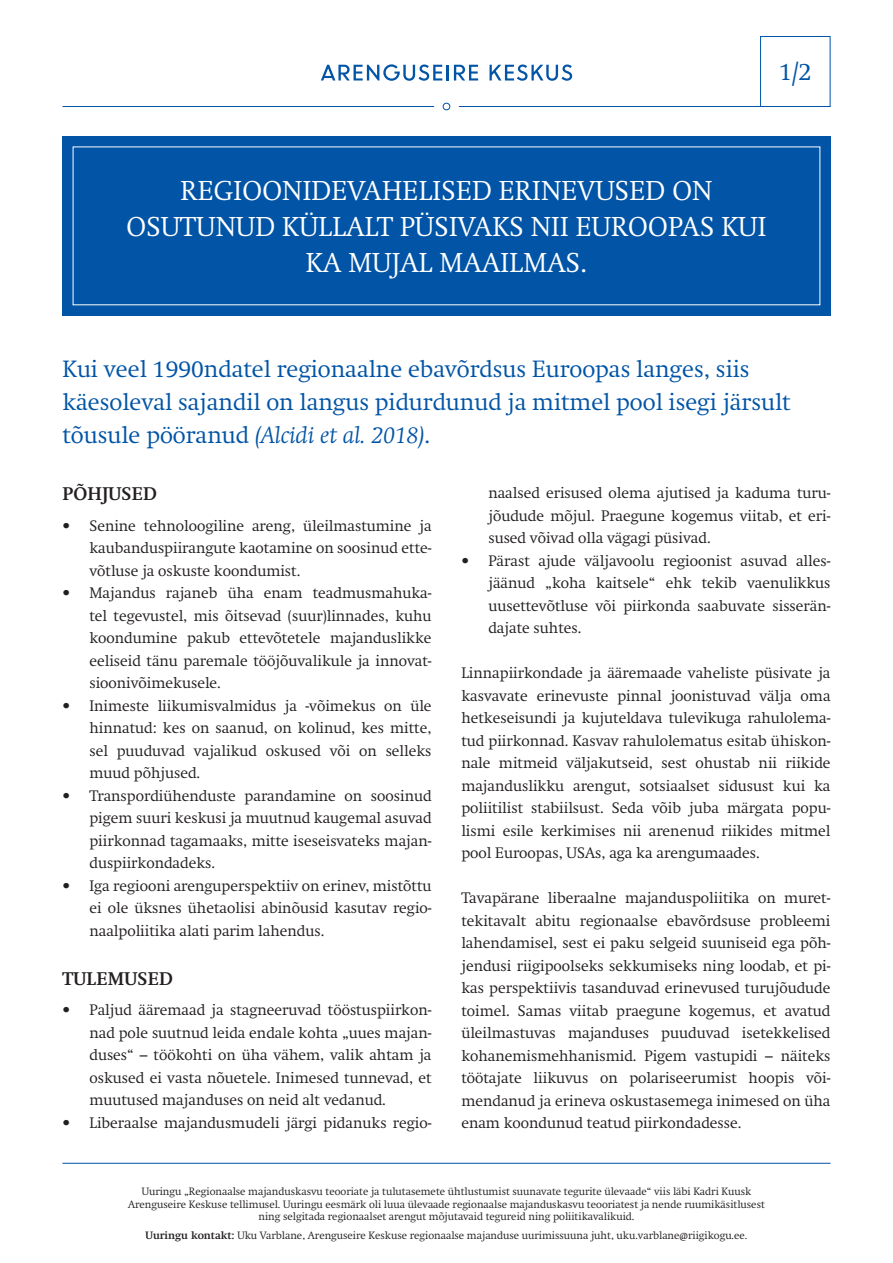
<style>
.page{position:relative;width:893px;height:1263px;background:#fff}
.page>*{position:absolute;margin:0;border:0;box-sizing:border-box;transform-origin:0 0}
.t1{font:300 27px/36px "Swift";letter-spacing:.01em;color:#fff;text-align:center}
.t2{font:300 24px "Swift";color:#0154a6}
.t3{font:300 23.25px/33px "Swift";color:#0154a6}
.t4{font:700 18px "Swift";letter-spacing:.01em;color:#231f20}
.t5{font:300 15px/22.5px "Swift";color:#231f20;text-align:justify}
.t6{font:300 10.5px/12.6px "Swift";color:#231f20;text-align:center}
.s1{font-style:italic}
.s2{font-weight:700}
</style>
<div class="page">
<svg style="left:321px;top:64px;width:121px;height:17px"></svg>
<hr style="left:446px;top:65px;width:3px;height:15px;background:#0154a6">
<svg style="left:454px;top:65px;width:24px;height:15px"></svg>
<svg style="left:489px;top:65px;width:83px;height:16px"></svg>
<hr style="left:62px;top:106px;width:372px;height:1px;background:#0154a6">
<hr style="left:459px;top:106px;width:371px;height:1px;background:#0154a6">
<div style="left:443px;top:103px;width:7px;height:7px;border:1px solid #0154a6;border-radius:50%"></div>
<div style="left:760px;top:36px;width:70px;height:71px;border:1px solid #0154a6"></div>
<hr style="left:62px;top:1163px;width:768px;height:1px;background:#0154a6">
<div style="left:62px;top:136px;width:768px;height:179px;background:#0154a6"></div>
<h2 class="t2" style="left:779px;top:58px;width:34px">1/2</h2>
<h1 class="t1" style="left:127px;top:173px;width:641px">Regioonidevahelised erinevused on osutunud küllalt püsivaks nii Euroopas kui ka mujal maailmas.</h1>
<h3 class="t3" style="left:62px;top:352px;width:730px">Kui veel 1990ndatel regionaalne ebavõrdsus Euroopas langes, siis käesoleval sajandil on langus pidurdunud ja mitmel pool isegi järsult tõusule pööranud <span class="s1">(Alcidi et al. 2018)</span>.</h3>
<p class="t4" style="left:63px;top:483px;width:96px">PÕHJUSED</p>
<p class="t5" style="left:89px;top:514px;width:344px;text-indent:-27px">• Senine tehnoloogiline areng, üleilmastumine ja kaubanduspiirangute kaotamine on soosinud ette&shy;võtluse ja oskuste koondumist.</p>
<p class="t5" style="left:89px;top:582px;width:344px;text-indent:-27px">• Majandus rajaneb üha enam teadmusmahuka&shy;tel tegevustel, mis õitsevad (suur)linnades, kuhu koondumine pakub ettevõtetele majanduslikke eeliseid tänu paremale tööjõuvalikule ja innovat&shy;sioonivõimekusele.</p>
<p class="t5" style="left:89px;top:694px;width:344px;text-indent:-27px">• Inimeste liikumisvalmidus ja -võimekus on üle hinnatud: kes on saanud, on kolinud, kes mitte, sel puuduvad vajalikud oskused või on selleks muud põhjused.</p>
<p class="t5" style="left:89px;top:784px;width:344px;text-indent:-27px">• Transpordiühenduste parandamine on soosinud pigem suuri keskusi ja muutnud kaugemal asuvad piirkonnad tagamaaks, mitte iseseisvateks majan&shy;duspiirkondadeks.</p>
<p class="t5" style="left:89px;top:874px;width:344px;text-indent:-27px">• Iga regiooni arenguperspektiiv on erinev, mistõttu ei ole üksnes ühetaolisi abinõusid kasutav regio&shy;naalpoliitika alati parim lahendus.</p>
<p class="t4" style="left:63px;top:968px;width:112px">TULEMUSED</p>
<p class="t5" style="left:89px;top:999px;width:344px;text-indent:-27px">• Paljud ääremaad ja stagneeruvad tööstuspiirkon&shy;nad pole suutnud leida endale kohta „uues majan&shy;duses“ – töökohti on üha vähem, valik ahtam ja oskused ei vasta nõuetele. Inimesed tunnevad, et muutused majanduses on neid alt vedanud.</p>
<p class="t5" style="left:62px;top:1111px;width:371px">• Liberaalse majandusmudeli järgi pidanuks regio-</p>
<p class="t5" style="left:488px;top:482px;width:344px">naalsed erisused olema ajutised ja kaduma turu&shy;jõudude mõjul. Praegune kogemus viitab, et eri&shy;sused võivad olla vägagi püsivad.</p>
<p class="t5" style="left:488px;top:549px;width:344px;text-indent:-27px">• Pärast ajude väljavoolu regioonist asuvad alles&shy;jäänud „koha kaitsele“ ehk tekib vaenulikkus uusettevõtluse või piirkonda saabuvate sisserän&shy;dajate suhtes.</p>
<p class="t5" style="left:461px;top:662px;width:371px">Linnapiirkondade ja ääremaade vaheliste püsivate ja kasvavate erinevuste pinnal joonistuvad välja oma hetkeseisundi ja kujuteldava tulevikuga rahulolema&shy;tud piirkonnad. Kasvav rahulolematus esitab ühiskon&shy;nale mitmeid väljakutseid, sest ohustab nii riikide majanduslikku arengut, sotsiaalset sidusust kui ka poliitilist stabiilsust. Seda võib juba märgata popu&shy;lismi esile kerkimises nii arenenud riikides mitmel pool Euroopas, USA</p>
<p class="t5" style="left:595px;top:842px;width:166px">s, aga ka arengumaades.</p>
<p class="t5" style="left:461px;top:887px;width:371px">Tavapärane liberaalne majanduspoliitika on muret&shy;tekitavalt abitu regionaalse ebavõrdsuse probleemi lahendamisel, sest ei paku selgeid suuniseid ega põh&shy;jendusi riigipoolseks sekkumiseks ning loodab, et pi&shy;kas perspektiivis tasanduvad erinevused turujõudude toimel. Samas viitab praegune kogemus, et avatud üleilmastuvas majanduses puuduvad isetekkelised kohanemismehhanismid. Pigem vastupidi – näiteks töötajate liikuvus on polariseerumist hoopis või&shy;mendanud ja erineva oskustasemega inimesed on üha enam koondunud teatud piirkondadesse.</p>
<p class="t6" style="left:128px;top:1185px;width:638px">Uuringu „Regionaalse majanduskasvu teooriate ja tulutasemete ühtlustumist suunavate tegurite ülevaade“ viis läbi Kadri Kuusk<br>Arenguseire Keskuse tellimusel. Uuringu eesmärk oli luua ülevaade regionaalse majanduskasvu teooriatest ja nende ruumikäsitlusest ning selgitada regionaalset arengut mõjutavaid tegureid ning poliitikavalikuid.</p>
<p class="t6" style="left:145px;top:1229px;width:604px"><span class="s2">UURINGU KONTAKT:</span> Uku Varblane, Arenguseire Keskuse regionaalse majanduse uurimissuuna juht, uku.varblane@riigikogu.ee.</p>
</div>
